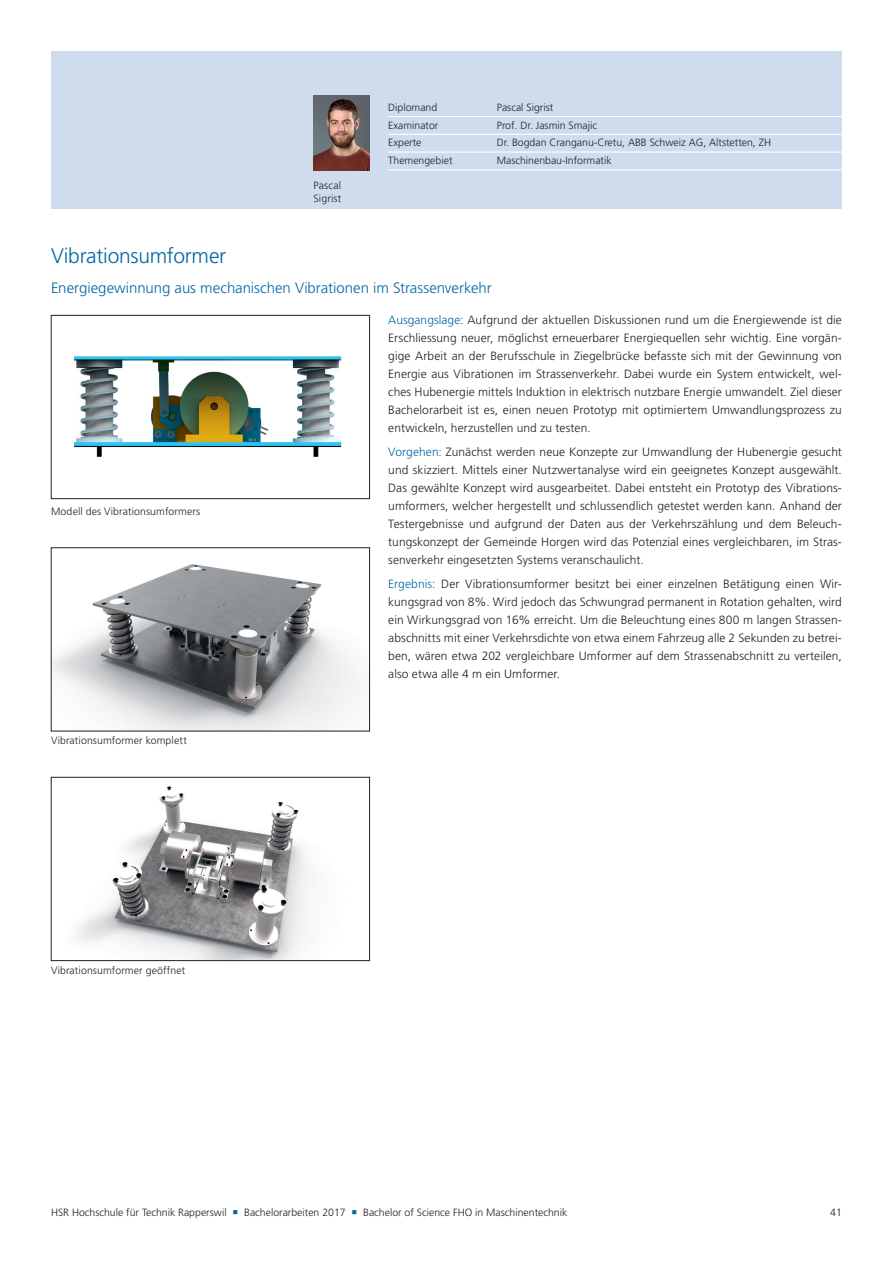
<style>
.page{position:relative;width:893px;height:1263px;background:#fff}
.page>*{position:absolute;margin:0;border:0;box-sizing:border-box;transform-origin:0 0}
.t1{font:300 21px "Frutiger LT Pro";letter-spacing:-.01em;color:#0068a5}
.t2{font:300 15px "Frutiger LT Pro";color:#0068a5}
.t3{font:300 12px/18px "Frutiger LT Pro";letter-spacing:.005em;color:#231f20;text-align:justify}
.t4{font:300 10.5px/13.5px "Frutiger LT Pro";color:#231f20}
.s1{color:#0068a5}
</style>
<div class="page">
<div style="left:51px;top:51px;width:791px;height:157px;background:#cedced"></div>
<img style="left:73px;top:356px;width:269px;height:101px">
<div style="left:51px;top:315px;width:319px;height:184px;border:1px solid #231f20"></div>
<img style="left:53px;top:564px;width:306px;height:165px">
<div style="left:51px;top:547px;width:319px;height:184px;border:1px solid #231f20"></div>
<img style="left:76px;top:786px;width:238px;height:173px">
<div style="left:51px;top:777px;width:319px;height:184px;border:1px solid #231f20"></div>
<hr style="left:388px;top:116px;width:454px;height:1px;background:#fff">
<hr style="left:388px;top:134px;width:454px;height:1px;background:#fff">
<hr style="left:388px;top:151px;width:454px;height:2px;background:#fff">
<hr style="left:388px;top:169px;width:454px;height:1px;background:#fff">
<img style="left:314px;top:95px;width:56px;height:75px">
<p class="t4" style="left:314px;top:178px;width:29px">Pascal<br>Sigrist</p>
<p class="t4" style="left:388px;top:101px;width:51px">Diplomand</p>
<p class="t4" style="left:497px;top:101px;width:58px">Pascal Sigrist</p>
<p class="t4" style="left:388px;top:118px;width:52px">Examinator</p>
<p class="t4" style="left:497px;top:118px;width:102px">Prof. Dr. Jasmin Smajic</p>
<p class="t4" style="left:388px;top:136px;width:35px">Experte</p>
<p class="t4" style="left:497px;top:136px;width:276px">Dr. Bogdan Cranganu-Cretu, ABB Schweiz AG, Altstetten, ZH</p>
<p class="t4" style="left:388px;top:154px;width:66px">Themengebiet</p>
<p class="t4" style="left:497px;top:154px;width:116px">Maschinenbau-Informatik</p>
<h1 class="t1" style="left:51px;top:243px;width:177px">Vibrationsumformer</h1>
<p class="t2" style="left:51px;top:279px;width:442px">Energiegewinnung aus mechanischen Vibrationen im Strassenverkehr</p>
<p class="t4" style="left:51px;top:504px;width:151px">Modell des Vibrationsumformers</p>
<p class="t4" style="left:51px;top:734px;width:137px">Vibrationsumformer komplett</p>
<p class="t4" style="left:51px;top:963px;width:136px">Vibrationsumformer geöffnet</p>
<p class="t3" style="left:388px;top:311px;width:455px"><span class="s1">Ausgangslage:</span> Aufgrund der aktuellen Diskussionen rund um die Energiewende ist die Erschliessung neuer, möglichst erneuerbarer Energiequellen sehr wichtig. Eine vorgän&shy;gige Arbeit an der Berufsschule in Ziegelbrücke befasste sich mit der Gewinnung von Energie aus Vibrationen im Strassenverkehr. Dabei wurde ein System entwickelt, wel&shy;ches Hubenergie mittels Induktion in elektrisch nutzbare Energie umwandelt. Ziel dieser Bachelorarbeit ist es, einen neuen Prototyp mit optimiertem Umwandlungsprozess zu entwickeln, herzustellen und zu testen.</p>
<p class="t3" style="left:388px;top:443px;width:455px"><span class="s1">Vorgehen:</span> Zunächst werden neue Konzepte zur Umwandlung der Hubenergie gesucht und skizziert. Mittels einer Nutzwertanalyse wird ein geeignetes Konzept ausgewählt.<br>Das gewählte Konzept wird ausgearbeitet. Dabei entsteht ein Prototyp des Vibrations&shy;umformers, welcher hergestellt und schlussendlich getestet werden kann. Anhand der Testergebnisse und aufgrund der Daten aus der Verkehrszählung und dem Beleuch&shy;tungskonzept der Gemeinde Horgen wird das Potenzial eines vergleichbaren, im Stras&shy;senverkehr eingesetzten Systems veranschaulicht.</p>
<p class="t3" style="left:388px;top:575px;width:455px"><span class="s1">Ergebnis:</span> Der Vibrationsumformer besitzt bei einer einzelnen Betätigung einen Wir&shy;kungsgrad von 8%. Wird jedoch das Schwungrad permanent in Rotation gehalten, wird ein Wirkungsgrad von 16% erreicht. Um die Beleuchtung eines 800 m langen Strassen&shy;abschnitts mit einer Verkehrsdichte von etwa einem Fahrzeug alle 2 Sekunden zu betrei&shy;ben, wären etwa 202 vergleichbare Umformer auf dem Strassenabschnitt zu verteilen, also etwa alle 4 m ein Umformer.</p>
<p class="t4" style="left:51px;top:1206px;width:518px">HSR Hochschule für Technik Rapperswil <span class="s1">○</span> Bachelorarbeiten 2017 <span class="s1">○</span> Bachelor of Science FHO in Maschinentechnik</p>
<p class="t4" style="left:830px;top:1206px;width:13px">41</p>
</div>
